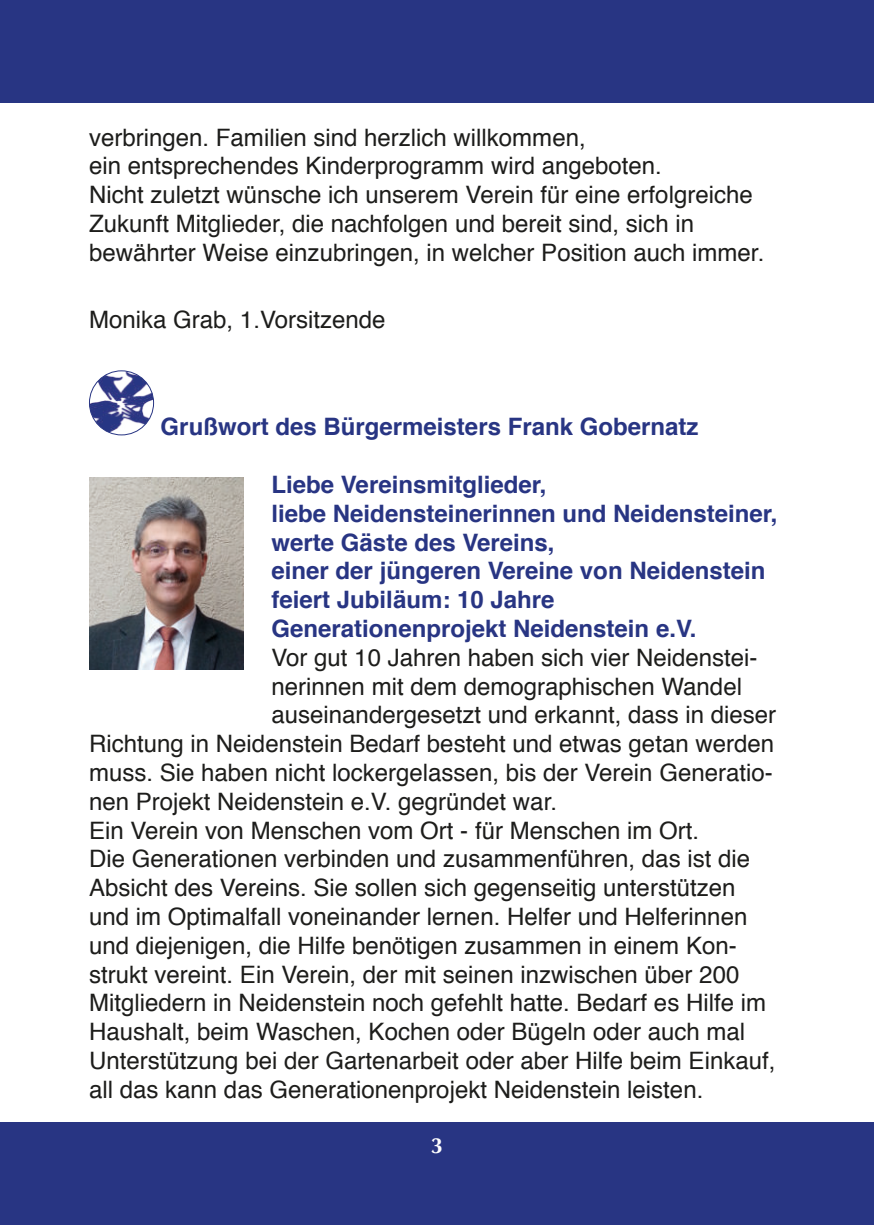
<style>
.page{position:relative;width:874px;height:1225px;background:#fff}
.page>*{position:absolute;margin:0;border:0;box-sizing:border-box;transform-origin:0 0}
.t1{font:24px/28.8px "Helvetica";color:#1d1d1b}
.t2{font:700 24px/28.8px "Helvetica";color:#283583}
.t3{font:700 22px "Optima";color:#fff}
</style>
<div class="page">
<div style="left:0;top:0;width:873px;height:102px;background:#283583"></div>
<div style="left:0;top:1123px;width:873px;height:102px;background:#283583"></div>
<img style="left:89px;top:371px;width:64px;height:62px">
<div style="left:89px;top:370px;width:65px;height:65px;border:1px solid #283583;border-radius:50%"></div>
<img style="left:89px;top:478px;width:154px;height:191px">
<p class="t1" style="left:89px;top:123px;width:676px">verbringen. Familien sind herzlich willkommen,<br>ein entsprechendes Kinderprogramm wird angeboten.<br>Nicht zuletzt wünsche ich unserem Verein für eine erfolgreiche Zukunft Mitglieder, die nachfolgen und bereit sind, sich in bewährter Weise einzubringen, in welcher Position auch immer.</p>
<p class="t1" style="left:89px;top:305px;width:298px">Monika Grab, 1.Vorsitzende</p>
<p class="t2" style="left:160px;top:414px;width:539px">Grußwort des Bürgermeisters Frank Gobernatz</p>
<p class="t2" style="left:271px;top:472px;width:507px">Liebe Vereinsmitglieder,<br>liebe Neidensteinerinnen und Neidensteiner, werte Gäste des Vereins,<br>einer der jüngeren Vereine von Neidenstein feiert Jubiläum: 10 Jahre Generationenprojekt Neidenstein e.V.</p>
<p class="t1" style="left:271px;top:645px;width:487px">Vor gut 10 Jahren haben sich vier Neidenstei-</p>
<p class="t1" style="left:271px;top:674px;width:472px">nerinnen mit dem demographischen Wandel</p>
<p class="t1" style="left:271px;top:703px;width:506px">auseinandergesetzt und erkannt, dass in dieser</p>
<p class="t1" style="left:89px;top:730px;width:686px">Richtung in Neidenstein Bedarf besteht und etwas getan werden</p>
<p class="t1" style="left:89px;top:759px;width:685px">muss. Sie haben nicht lockergelassen, bis der Verein Generatio-</p>
<p class="t1" style="left:89px;top:787px;width:469px">nen Projekt Neidenstein e.V. gegründet war.</p>
<p class="t1" style="left:89px;top:816px;width:611px">Ein Verein von Menschen vom Ort - für Menschen im Ort.</p>
<p class="t1" style="left:89px;top:847px;width:662px">Die Generationen verbinden und zusammenführen, das ist die</p>
<p class="t1" style="left:89px;top:874px;width:647px">Absicht des Vereins. Sie sollen sich gegenseitig unterstützen</p>
<p class="t1" style="left:89px;top:903px;width:659px">und im Optimalfall voneinander lernen. Helfer und Helferinnen</p>
<p class="t1" style="left:89px;top:931px;width:649px">und diejenigen, die Hilfe benötigen zusammen in einem Kon-</p>
<p class="t1" style="left:89px;top:960px;width:651px">strukt vereint. Ein Verein, der mit seinen inzwischen über 200</p>
<p class="t1" style="left:89px;top:989px;width:678px">Mitgliedern in Neidenstein noch gefehlt hatte. Bedarf es Hilfe im</p>
<p class="t1" style="left:89px;top:1018px;width:657px">Haushalt, beim Waschen, Kochen oder Bügeln oder auch mal</p>
<p class="t1" style="left:89px;top:1048px;width:687px">Unterstützung bei der Gartenarbeit oder aber Hilfe beim Einkauf,</p>
<p class="t1" style="left:89px;top:1075px;width:615px">all das kann das Generationenprojekt Neidenstein leisten.</p>
<p class="t3" style="left:430px;top:1132px;width:14px">3</p>
</div>
